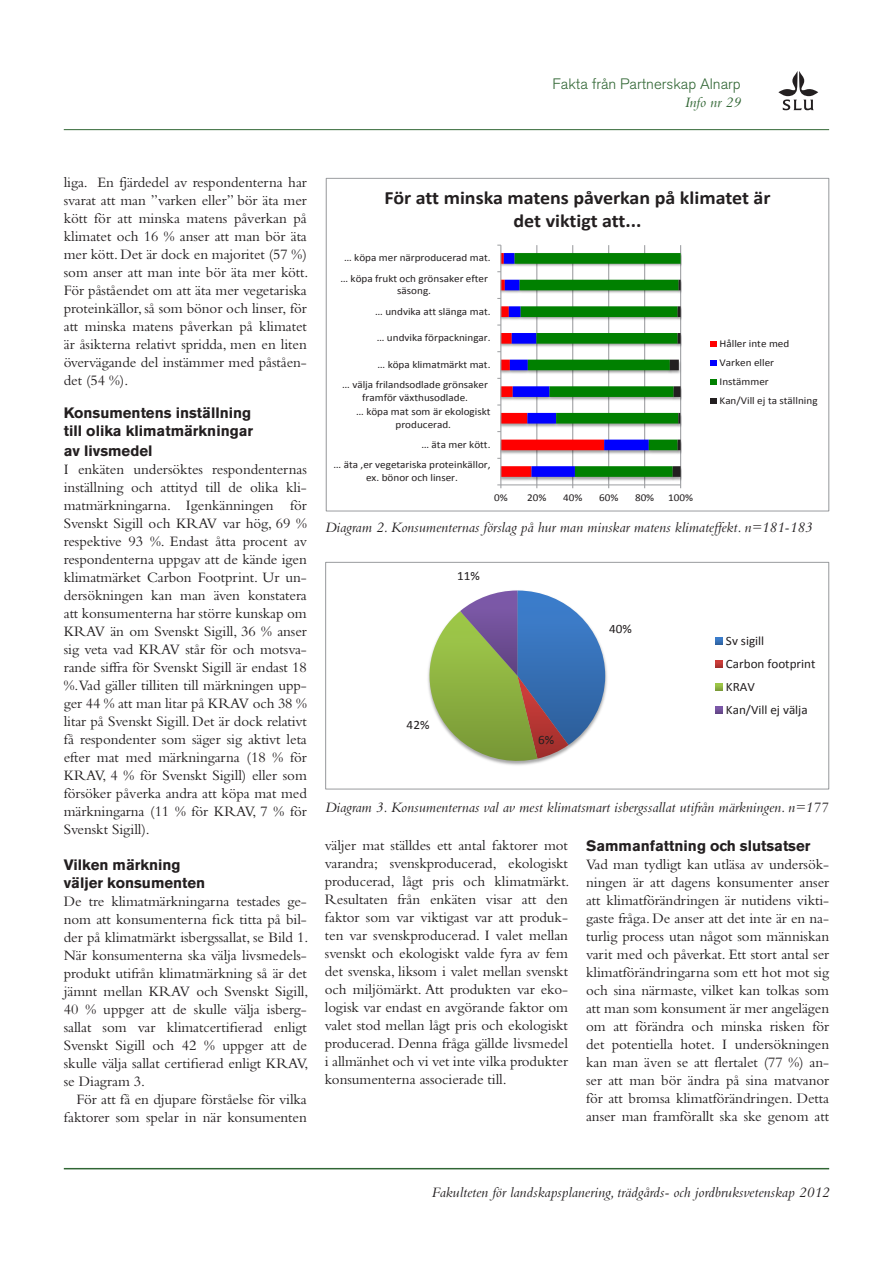
<style>
.page{position:relative;width:893px;height:1263px;background:#fff}
.page>*{position:absolute;margin:0;border:0;box-sizing:border-box;transform-origin:0 0}
.t1{font:700 18.75px/23px "Calibri";color:#231f20;text-align:center;scale:1.07 1}
.Brödtext_utan_indrag{font:15px/18px "Bembo Std";letter-spacing:-.005em;color:#231f20;text-align:justify}
.Brödtext{font:15px/18px "Bembo Std";letter-spacing:-.005em;color:#231f20;text-align:justify}
.Bildtext{font:italic 15px "Bembo Std";color:#231f20}
.Underrubrik{font:700 15px "Akzidenz Grotesk BE";color:#231f20}
.Fot{font:italic 15px "Bembo";color:#231f20}
.t2{font:300 15px "Akzidenz Grotesk BQ";color:#316634}
.t3{font:italic 15px "Bembo";color:#316634}
.t4{font:13.95px "Calibri";color:#231f20}
.t5{font:12.75px/23px "Calibri";color:#231f20}
.t6{font:11.4px "Calibri";color:#231f20;scale:1.07 1}
.t7{font:10.5px/12.8px "Calibri";color:#231f20;text-align:center;scale:1.07 1}
.s1{font-family:"Cambria";font-style:italic;font-size:10.5px}
</style>
<div class="page">
<svg style="left:778px;top:71px;width:40px;height:39px"></svg>
<hr style="left:64px;top:1168px;width:765px;height:1px;background:#316634">
<hr style="left:64px;top:129px;width:765px;height:1px;background:#316634">
<svg style="left:428px;top:590px;width:177px;height:175px"></svg>
<svg style="left:716px;top:638px;width:7px;height:7px"></svg>
<svg style="left:716px;top:661px;width:7px;height:7px"></svg>
<svg style="left:716px;top:684px;width:7px;height:7px"></svg>
<svg style="left:716px;top:707px;width:7px;height:7px"></svg>
<div style="left:325px;top:562px;width:504px;height:227px;border:1px solid #989a9d"></div>
<hr style="left:536px;top:245px;width:1px;height:240px;background:#989a9d">
<hr style="left:572px;top:245px;width:1px;height:240px;background:#989a9d">
<hr style="left:608px;top:245px;width:1px;height:240px;background:#989a9d">
<hr style="left:644px;top:245px;width:1px;height:240px;background:#989a9d">
<hr style="left:680px;top:245px;width:1px;height:240px;background:#989a9d">
<img style="left:511px;top:252px;width:170px;height:230px">
<img style="left:666px;top:477px;width:15px;height:5px">
<hr style="left:501px;top:484px;width:180px;height:1px;background:#989a9d">
<hr style="left:500px;top:245px;width:1px;height:240px;background:#989a9d">
<svg style="left:497px;top:253px;width:184px;height:224px"></svg>
<svg style="left:711px;top:341px;width:6px;height:6px"></svg>
<svg style="left:711px;top:360px;width:6px;height:6px"></svg>
<svg style="left:711px;top:379px;width:6px;height:6px"></svg>
<svg style="left:711px;top:398px;width:6px;height:5px"></svg>
<p class="t2" style="left:552px;top:76px;width:190px">Fakta från Partnerskap Alnarp</p>
<p class="t3" style="left:685px;top:94px;width:57px">Info nr 29</p>
<p class="Brödtext" style="left:64px;top:173px;width:246px">liga. En fjärdedel av respondenterna har svarat att man ”varken eller” bör äta mer kött för att minska matens påverkan på klimatet och 16 % anser att man bör äta mer kött. Det är dock en majoritet (57 %) som anser att man inte bör äta mer kött.<br>För påståendet om att äta mer vegetariska proteinkällor, så som bönor och linser, för att minska matens påverkan på klimatet är åsikterna relativt spridda, men en liten övervägande del instämmer med påståen&shy;det (54 %).</p>
<p class="Underrubrik" style="left:64px;top:404px;width:189px">Konsumentens inställning</p>
<p class="Underrubrik" style="left:64px;top:422px;width:191px">till olika klimatmärkningar</p>
<p class="Underrubrik" style="left:64px;top:442px;width:90px">av livsmedel</p>
<p class="Brödtext_utan_indrag" style="left:64px;top:460px;width:245px">I enkäten undersöktes respondenternas inställning och attityd till de olika kli&shy;matmärkningarna. Igenkänningen för Svenskt Sigill och KRAV var hög, 69 % respektive 93 %. Endast åtta procent av respondenterna uppgav att de kände igen klimatmärket Carbon Footprint. Ur un&shy;dersökningen kan man även konstatera att konsumenterna har större kunskap om KRAV än om Svenskt Sigill, 36 % anser sig veta vad KRAV står för och motsva&shy;rande siffra för Svenskt Sigill är endast 18 %.Vad gäller tilliten till märkningen upp&shy;ger 44 % att man litar på KRAV och 38 % litar på Svenskt Sigill. Det är dock relativt få respondenter som säger sig aktivt leta efter mat med märkningarna (18 % för KRAV, 4 % för Svenskt Sigill) eller som försöker påverka andra att köpa mat med märkningarna (11 % för KRAV, 7 % för Svenskt Sigill).</p>
<p class="Underrubrik" style="left:64px;top:856px;width:118px">Vilken märkning</p>
<p class="Underrubrik" style="left:64px;top:874px;width:143px">väljer konsumenten</p>
<p class="Brödtext_utan_indrag" style="left:64px;top:892px;width:246px">De tre klimatmärkningarna testades ge&shy;nom att konsumenterna fick titta på bil&shy;der på klimatmärkt isbergssallat, se Bild 1.<br>När konsumenterna ska välja livsmedels&shy;produkt utifrån klimatmärkning så är det jämnt mellan KRAV och Svenskt Sigill, 40 % uppger att de skulle välja isberg&shy;sallat som var klimatcertifierad enligt Svenskt Sigill och 42 % uppger att de skulle välja sallat certifierad enligt KRAV, se Diagram 3.</p>
<p class="Brödtext" style="left:64px;top:1090px;width:245px;text-align:right">För att få en djupare förståelse för vilka faktorer som spelar in när konsumenten</p>
<p class="t1" style="left:384px;top:186px;width:362px">För att minska matens påverkan på klimatet är det viktigt att...</p>
<p class="t7" style="left:344px;top:252px;width:138px">… köpa mer närproducerad mat.</p>
<p class="t7" style="left:340px;top:272px;width:139px">… köpa frukt och grönsaker efter säsong.</p>
<p class="t7" style="left:375px;top:305px;width:109px">… undvika att slänga mat.</p>
<p class="t7" style="left:377px;top:331px;width:108px">… undvika förpackningar.</p>
<p class="t7" style="left:377px;top:358px;width:107px">… köpa klimatmärkt mat.</p>
<p class="t7" style="left:342px;top:378px;width:138px">… välja frilandsodlade grönsaker framför växthusodlade.</p>
<p class="t7" style="left:356px;top:405px;width:127px">… köpa mat som är ekologiskt producerad.</p>
<p class="t7" style="left:421px;top:438px;width:66px">… äta mer kött.</p>
<p class="t7" style="left:333px;top:458px;width:148px">… äta ,er vegetariska proteinkällor, ex. bönor och linser.</p>
<p class="t7" style="left:494px;top:492px;width:14px">0%</p>
<p class="t7" style="left:527px;top:492px;width:19px">20%</p>
<p class="t7" style="left:563px;top:492px;width:19px">40%</p>
<p class="t7" style="left:599px;top:492px;width:19px">60%</p>
<p class="t7" style="left:635px;top:492px;width:19px">80%</p>
<p class="t7" style="left:668px;top:492px;width:25px">100%</p>
<p class="t7" style="left:720px;top:334px;width:93px;line-height:18.9px;text-align:left">Håller inte med<br>Varken eller<br>Instämmer<br>Kan/Vill ej ta ställning</p>
<p class="Bildtext" style="left:325px;top:518px;width:489px">Diagram 2. Konsumenternas förslag på hur man minskar matens klimateffekt. n=181-183</p>
<p class="t6" style="left:325px;top:524px;width:412px">Diagram 2. Konsumenternas förslag på hur man minskar matens klimateffekt. n=<span class="s1">181-183</span></p>
<p class="t5" style="left:457px;top:564px;width:24px">11%</p>
<p class="t5" style="left:407px;top:713px;width:24px">42%</p>
<p class="t5" style="left:538px;top:729px;width:18px">6%</p>
<p class="t5" style="left:609px;top:618px;width:24px">40%</p>
<p class="t5" style="left:726px;top:629px;width:91px">Sv sigill<br>Carbon footprint<br>KRAV<br>Kan/Vill ej välja</p>
<p class="Bildtext" style="left:325px;top:798px;width:505px">Diagram 3. Konsumenternas val av mest klimatsmart isbergssallat utifrån märkningen. n=177</p>
<p class="t4" style="left:324px;top:804px;width:546px">Diagram 3. Konsumenternas val av mest klimatsmart isbergssallat utifrån märkningen. n=177</p>
<p class="Brödtext" style="left:325px;top:835px;width:246px">väljer mat ställdes ett antal faktorer mot varandra; svenskproducerad, ekologiskt producerad, lågt pris och klimatmärkt.<br>Resultaten från enkäten visar att den faktor som var viktigast var att produk&shy;ten var svenskproducerad. I valet mellan svenskt och ekologiskt valde fyra av fem det svenska, liksom i valet mellan svenskt och miljömärkt. Att produkten var eko&shy;logisk var endast en avgörande faktor om valet stod mellan lågt pris och ekologiskt producerad. Denna fråga gällde livsmedel i allmänhet och vi vet inte vilka produkter konsumenterna associerade till.</p>
<p class="Underrubrik" style="left:586px;top:837px;width:226px">Sammanfattning och slutsatser</p>
<p class="Brödtext_utan_indrag" style="left:586px;top:855px;width:245px">Vad man tydligt kan utläsa av undersök&shy;ningen är att dagens konsumenter anser att klimatförändringen är nutidens vikti&shy;gaste fråga. De anser att det inte är en na&shy;turlig process utan något som människan varit med och påverkat. Ett stort antal ser klimatförändringarna som ett hot mot sig och sina närmaste, vilket kan tolkas som att man som konsument är mer angelägen om att förändra och minska risken för det potentiella hotet. I undersökningen kan man även se att flertalet (77 %) an&shy;ser att man bör ändra på sina matvanor för att bromsa klimatförändringen. Detta anser man framförallt ska ske genom att</p>
<p class="Fot" style="left:431px;top:1184px;width:399px">Fakulteten för landskapsplanering, trädgårds- och jordbruksvetenskap 2012</p>
</div>
